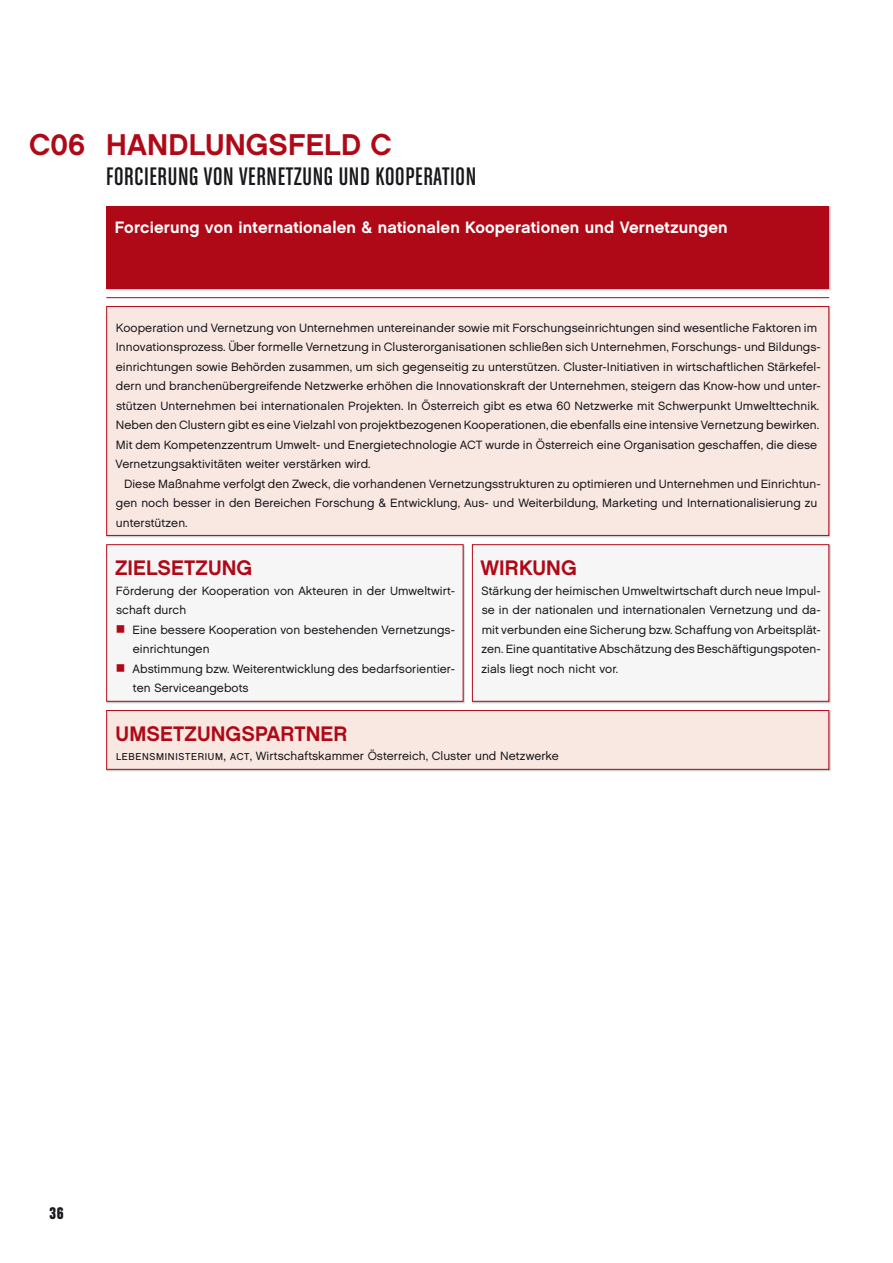
<style>
.page{position:relative;width:893px;height:1263px;background:#fff}
.page>*{position:absolute;margin:0;border:0;box-sizing:border-box;transform-origin:0 0}
.t1{font:30px "Chalet New York Nineteen Sixty";color:#af0917}
.t2{font:27px "Chalet Comprime Cologne Sixty";letter-spacing:.025em;color:#1a171c}
.t3{font:21px "Chalet New York Nineteen Sixty";letter-spacing:.005em;color:#af0917}
.t4{font:18px "Chalet Comprime Hong Kong Sixty";color:#1a171c}
.t5{font:16.5px "Chalet New York Nineteen Sixty";letter-spacing:.01em;color:#fff}
.t6{font:12px/19.5px "Chalet London Nineteen Sixty";letter-spacing:.005em;color:#1a171c}
.s1{font-family:"Chalet Book PSSC"}
</style>
<div class="page">
<div style="left:106px;top:206px;width:731px;height:90px;background:#1a171c;opacity:.25"></div>
<div style="left:106px;top:206px;width:723px;height:83px;background:#af0917"></div>
<div style="left:106px;top:306px;width:737px;height:248px;background:#1a171c;opacity:.25"></div>
<div style="left:107px;top:307px;width:722px;height:228px;background:#f8e8e1"></div>
<div style="left:106px;top:306px;width:723px;height:230px;border:1px solid #af0917"></div>
<div style="left:106px;top:544px;width:370px;height:176px;background:#1a171c;opacity:.25"></div>
<div style="left:107px;top:545px;width:356px;height:156px;background:#f6f6f7"></div>
<div style="left:106px;top:544px;width:357px;height:158px;border:1px solid #af0917"></div>
<div style="left:472px;top:544px;width:370px;height:176px;background:#1a171c;opacity:.25"></div>
<div style="left:472px;top:545px;width:357px;height:156px;background:#f6f6f7"></div>
<div style="left:472px;top:544px;width:357px;height:158px;border:1px solid #af0917"></div>
<div style="left:106px;top:710px;width:731px;height:78px;background:#1a171c;opacity:.25"></div>
<div style="left:107px;top:710px;width:722px;height:59px;background:#f8e8e1"></div>
<div style="left:106px;top:710px;width:723px;height:60px;border:1px solid #af0917"></div>
<hr style="left:106px;top:297px;width:723px;height:1px;background:#af0917">
<h1 class="t1" style="left:29px;top:127px;width:57px">C06</h1>
<h1 class="t1" style="left:106px;top:127px;width:42px">Handlungsfeld</h1>
<h1 class="t1" style="left:371px;top:127px;width:23px">C</h1>
<h2 class="t2" style="left:106px;top:162px;width:371px">FORCIERUNG VON VERNETZUNG UND KOOPERATION</h2>
<h3 class="t5" style="left:115px;top:217px;width:614px">Forcierung von internationalen &amp; nationalen Kooperationen und Vernetzungen</h3>
<p class="t6" style="left:116px;top:318px;width:707px">Kooperation und Vernetzung von Unternehmen untereinander sowie mit Forschungseinrichtungen sind wesentliche Faktoren im Innovationsprozess. Über formelle Vernetzung in Clusterorganisationen schließen sich Unternehmen, Forschungs- und Bildungs&shy;einrichtungen sowie Behörden zusammen, um sich gegenseitig zu unterstützen. Cluster-Initiativen in wirtschaftlichen Stärkefel&shy;dern und branchenübergreifende Netzwerke erhöhen die Innovationskraft der Unternehmen, steigern das Know-how und unter&shy;stützen Unternehmen bei internationalen Projekten. In Österreich gibt es etwa 60 Netzwerke mit Schwerpunkt Umwelttechnik.<br>Neben den Clustern gibt es eine Vielzahl von projektbezogenen Kooperationen, die ebenfalls eine intensive Vernetzung bewirken.<br>Mit dem Kompetenzzentrum Umwelt- und Energietechnologie ACT wurde in Österreich eine Organisation geschaffen, die diese Vernetzungsaktivitäten weiter verstärken wird.</p>
<p class="t6" style="left:116px;top:474px;width:706px;text-indent:8px">Diese Maßnahme verfolgt den Zweck, die vorhandenen Vernetzungsstrukturen zu optimieren und Unternehmen und Einrichtun&shy;gen noch besser in den Bereichen Forschung &amp; Entwicklung, Aus- und Weiterbildung, Marketing und Internationalisierung zu unterstützen.</p>
<h3 class="t3" style="left:115px;top:555px;width:139px">ZIELSETZUNG</h3>
<p class="t6" style="left:116px;top:581px;width:341px">Förderung der Kooperation von Akteuren in der Umweltwirt&shy;schaft durch</p>
<p class="t6" style="left:133px;top:620px;width:324px">Eine bessere Kooperation von bestehenden Vernetzungs&shy;einrichtungen<br>Abstimmung bzw. Weiterentwicklung des bedarfsorientier&shy;ten Serviceangebots</p>
<h3 class="t3" style="left:480px;top:555px;width:98px">WIRKUNG</h3>
<p class="t6" style="left:481px;top:581px;width:341px;text-align:justify">Stärkung der heimischen Umweltwirtschaft durch neue Impul&shy;se in der nationalen und internationalen Vernetzung und da&shy;mit verbunden eine Sicherung bzw. Schaffung von Arbeitsplät&shy;zen. Eine quantitative Abschätzung des Beschäftigungspoten&shy;zials liegt noch nicht vor.</p>
<h3 class="t3" style="left:116px;top:721px;width:231px">UMSETZUNGSPARTNER</h3>
<p class="t6" style="left:116px;top:746px;width:445px"><span class="s1">LEBENSMINISTERIUM, ACT</span>, Wirtschaftskammer Österreich, Cluster und Netzwerke</p>
<h3 class="t4" style="left:49px;top:1203px;width:16px">36</h3>
</div>
